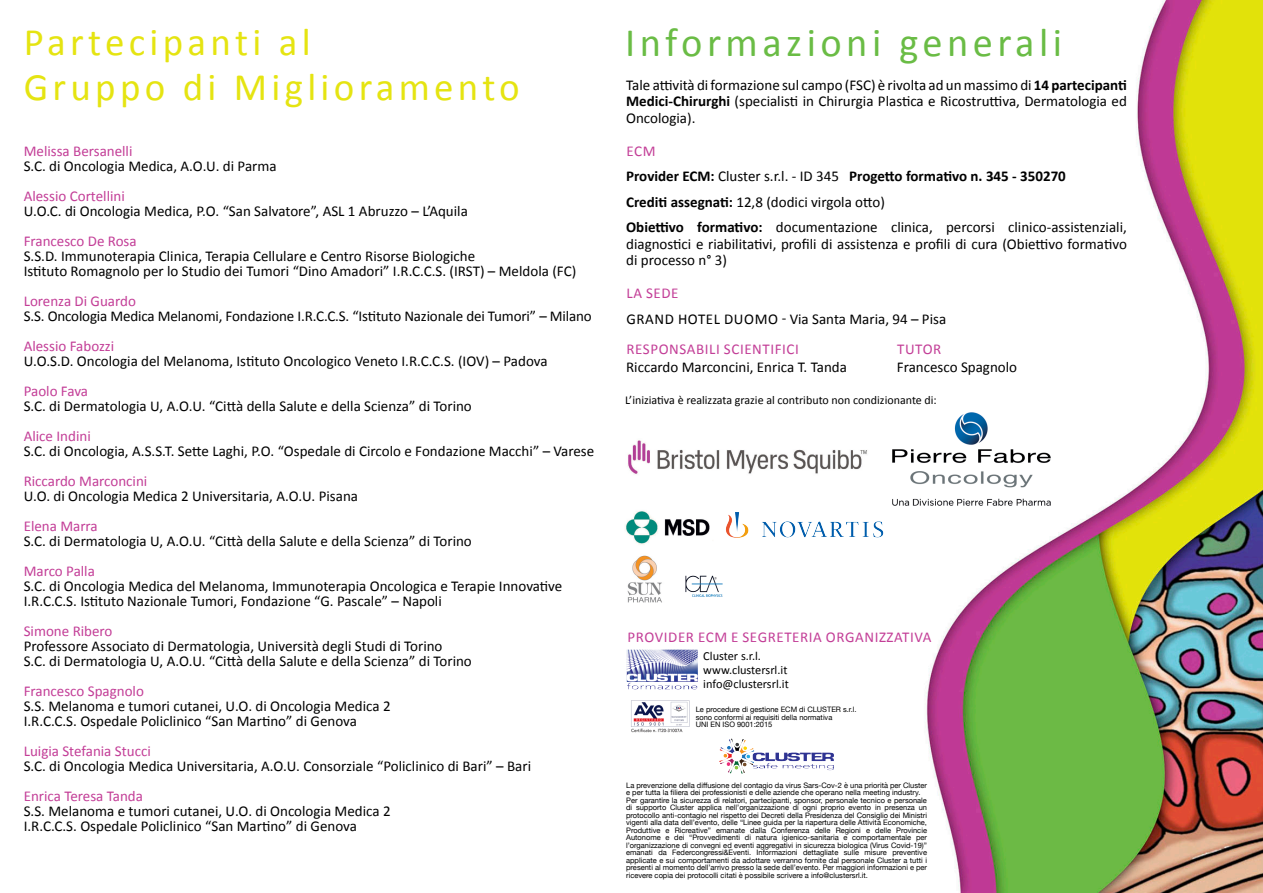
<style>
.page{position:relative;width:1263px;height:893px;background:#fff}
.page>*{position:absolute;margin:0;border:0;box-sizing:border-box;transform-origin:0 0}
.t1{font:40.5px "Calibri";letter-spacing:.11em;color:#6abc45}
.t2{font:39px "Calibri";letter-spacing:.11em;color:#e5e411}
.t3{font:15px/16.5px "Calibri";color:#000;text-align:justify}
.t4{font:15px "Calibri";color:#c33e97}
.t5{font:700 15px "Calibri";color:#000}
.t6{font:15px "Calibri";letter-spacing:.04em;color:#c33e97}
.t7{font:12.3px "Calibri";color:#000}
.t8{font:12px "Calibri";color:#000}
.t9{font:7.5px/7.5px "Helvetica Neue";color:#000}
.s1{font-weight:700}
.s2{font-weight:400}
</style>
<div class="page">
<img style="left:925px;top:0;width:338px;height:893px">
<img style="left:627px;top:650px;width:71px;height:39px">
<img style="left:631px;top:700px;width:59px;height:33px">
<img style="left:628px;top:440px;width:239px;height:35px">
<img style="left:726px;top:512px;width:23px;height:26px">
<img style="left:625px;top:511px;width:85px;height:34px">
<img style="left:892px;top:411px;width:159px;height:96px">
<img style="left:729px;top:739px;width:15px;height:13px">
<img style="left:627px;top:555px;width:35px;height:48px">
<img style="left:685px;top:575px;width:38px;height:22px">
<p class="t2" style="left:24px;top:17px;width:288px">Partecipanti al</p>
<p class="t2" style="left:24px;top:63px;width:498px">Gruppo di Miglioramento</p>
<p class="t4" style="left:24px;top:141px;width:110px">Melissa Bersanelli</p>
<p class="t3" style="left:24px;top:158px;width:254px">S.C. di Oncologia Medica, A.O.U. di Parma</p>
<p class="t4" style="left:24px;top:186px;width:103px">Alessio Cortellini</p>
<p class="t3" style="left:24px;top:203px;width:446px">U.O.C. di Oncologia Medica, P.O. “San Salvatore”, ASL 1 Abruzzo – L’Aquila</p>
<p class="t4" style="left:24px;top:231px;width:114px">Francesco De Rosa</p>
<p class="t3" style="left:24px;top:248px;width:453px">S.S.D. Immunoterapia Clinica, Terapia Cellulare e Centro Risorse Biologiche</p>
<p class="t3" style="left:24px;top:263px;width:554px">Istituto Romagnolo per lo Studio dei Tumori “Dino Amadori” I.R.C.C.S. (IRST) – Meldola (FC)</p>
<p class="t4" style="left:24px;top:291px;width:114px">Lorenza Di Guardo</p>
<p class="t3" style="left:24px;top:308px;width:570px">S.S. Oncologia Medica Melanomi, Fondazione I.R.C.C.S. “Istituto Nazionale dei Tumori” – Milano</p>
<p class="t4" style="left:24px;top:336px;width:92px">Alessio Fabozzi</p>
<p class="t3" style="left:24px;top:353px;width:525px">U.O.S.D. Oncologia del Melanoma, Istituto Oncologico Veneto I.R.C.C.S. (IOV) – Padova</p>
<p class="t4" style="left:24px;top:381px;width:66px">Paolo Fava</p>
<p class="t3" style="left:24px;top:398px;width:450px">S.C. di Dermatologia U, A.O.U. “Città della Salute e della Scienza” di Torino</p>
<p class="t4" style="left:24px;top:426px;width:69px">Alice Indini</p>
<p class="t3" style="left:24px;top:443px;width:572px">S.C. di Oncologia, A.S.S.T. Sette Laghi, P.O. “Ospedale di Circolo e Fondazione Macchi” – Varese</p>
<p class="t4" style="left:24px;top:471px;width:125px">Riccardo Marconcini</p>
<p class="t3" style="left:24px;top:488px;width:336px">U.O. di Oncologia Medica 2 Universitaria, A.O.U. Pisana</p>
<p class="t4" style="left:24px;top:516px;width:76px">Elena Marra</p>
<p class="t3" style="left:24px;top:533px;width:450px">S.C. di Dermatologia U, A.O.U. “Città della Salute e della Scienza” di Torino</p>
<p class="t4" style="left:24px;top:561px;width:73px">Marco Palla</p>
<p class="t3" style="left:24px;top:578px;width:540px">S.C. di Oncologia Medica del Melanoma, Immunoterapia Oncologica e Terapie Innovative</p>
<p class="t3" style="left:24px;top:593px;width:420px">I.R.C.C.S. Istituto Nazionale Tumori, Fondazione “G. Pascale” – Napoli</p>
<p class="t4" style="left:24px;top:621px;width:90px">Simone Ribero</p>
<p class="t3" style="left:24px;top:638px;width:420px">Professore Associato di Dermatologia, Università degli Studi di Torino</p>
<p class="t3" style="left:24px;top:653px;width:450px">S.C. di Dermatologia U, A.O.U. “Città della Salute e della Scienza” di Torino</p>
<p class="t4" style="left:24px;top:681px;width:122px">Francesco Spagnolo</p>
<p class="t3" style="left:24px;top:698px;width:368px">S.S. Melanoma e tumori cutanei, U.O. di Oncologia Medica 2</p>
<p class="t3" style="left:24px;top:713px;width:335px">I.R.C.C.S. Ospedale Policlinico “San Martino” di Genova</p>
<p class="t4" style="left:24px;top:741px;width:129px">Luigia Stefania Stucci</p>
<p class="t3" style="left:24px;top:758px;width:509px">S.C. di Oncologia Medica Universitaria, A.O.U. Consorziale “Policlinico di Bari” – Bari</p>
<p class="t4" style="left:24px;top:786px;width:121px">Enrica Teresa Tanda</p>
<p class="t3" style="left:24px;top:803px;width:368px">S.S. Melanoma e tumori cutanei, U.O. di Oncologia Medica 2</p>
<p class="t3" style="left:24px;top:818px;width:335px">I.R.C.C.S. Ospedale Policlinico “San Martino” di Genova</p>
<p class="t1" style="left:625px;top:17px;width:438px">Informazioni generali</p>
<p class="t3" style="left:626px;top:77px;width:502px">Tale attività di formazione sul campo (FSC) è rivolta ad un massimo di <span class="s1">14 partecipanti Medici-Chirurghi</span> (specialisti in Chirurgia Plastica e Ricostruttiva, Dermatologia ed Oncologia).</p>
<p class="t4" style="left:626px;top:141px;width:31px">ECM</p>
<p class="t5" style="left:626px;top:167px;width:441px">Provider ECM: <span class="s2">Cluster s.r.l. - ID 345</span> Progetto formativo n. 345 - 350270</p>
<p class="t3" style="left:626px;top:194px;width:260px"><span class="s1">Crediti assegnati:</span> 12,8 (dodici virgola otto)</p>
<p class="t3" style="left:626px;top:219px;width:502px"><span class="s1">Obiettivo formativo:</span> documentazione clinica, percorsi clinico-assistenziali, diagnostici e riabilitativi, profili di assistenza e profili di cura (Obiettivo formativo di processo n° 3)</p>
<p class="t4" style="left:626px;top:284px;width:54px">LA SEDE</p>
<p class="t3" style="left:626px;top:311px;width:321px">GRAND HOTEL DUOMO - Via Santa Maria, 94 – Pisa</p>
<p class="t6" style="left:626px;top:339px;width:174px">RESPONSABILI SCIENTIFICI</p>
<p class="t3" style="left:626px;top:359px;width:222px">Riccardo Marconcini, Enrica T. Tanda</p>
<p class="t4" style="left:897px;top:339px;width:46px">TUTOR</p>
<p class="t3" style="left:897px;top:359px;width:122px">Francesco Spagnolo</p>
<p class="t8" style="left:625px;top:392px;width:313px">L’iniziativa è realizzata grazie al contributo non condizionante di:</p>
<p class="t6" style="left:627px;top:628px;width:306px">PROVIDER ECM E SEGRETERIA ORGANIZZATIVA</p>
<p class="t7" style="left:703px;top:649px;width:59px">Cluster s.r.l.</p>
<p class="t7" style="left:703px;top:662px;width:86px">www.clustersrl.it</p>
<p class="t7" style="left:703px;top:676px;width:87px">info@clustersrl.it</p>
<p class="t9" style="left:696px;top:706px;width:162px">Le procedure di gestione ECM di CLUSTER s.r.l.</p>
<p class="t9" style="left:696px;top:714px;width:138px">sono conformi ai requisiti della normativa</p>
<p class="t9" style="left:696px;top:721px;width:78px">UNI EN ISO 9001:2015</p>
<p class="t9" style="left:626px;top:782px;width:302px">La prevenzione della diffusione del contagio da virus Sars-Cov-2 è una priorità per Cluster e per tutta la filiera dei professionisti e delle aziende che operano nella meeting industry.</p>
<p class="t9" style="left:626px;top:797px;width:302px;text-align:justify">Per garantire la sicurezza di relatori, partecipanti, sponsor, personale tecnico e personale di supporto Cluster applica nell’organizzazione di ogni proprio evento in presenza un protocollo anti-contagio nel rispetto dei Decreti della Presidenza del Consiglio dei Ministri vigenti alla data dell’evento, delle “Linee guida per la riapertura delle Attività Economiche, Produttive e Ricreative” emanate dalla Conferenza delle Regioni e delle Provincie Autonome e dei “Provvedimenti di natura igienico-sanitaria e comportamentale per l’organizzazione di convegni ed eventi aggregativi in sicurezza biologica (Virus Covid-19)” emanati da Federcongressi&amp;Eventi. Informazioni dettagliate sulle misure preventive applicate e sui comportamenti da adottare verranno fornite dal personale Cluster a tutti i presenti al momento dell’arrivo presso la sede dell’evento. Per maggiori informazioni e per ricevere copia dei protocolli citati è possibile scrivere a info@clustersrl.it.</p>
</div>
